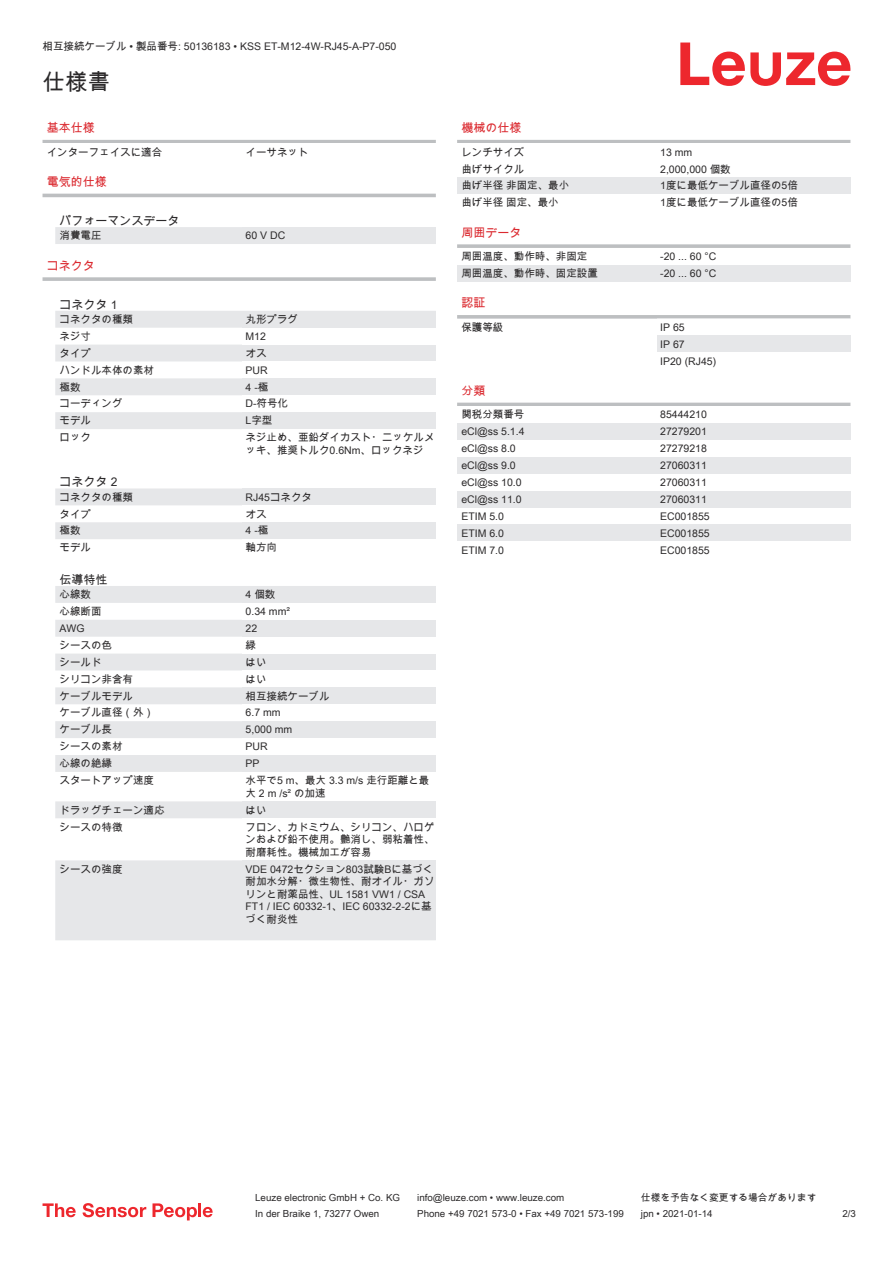
<style>
.page{position:relative;width:893px;height:1263px;background:#fff}
.page>*{position:absolute;margin:0;border:0;box-sizing:border-box;transform-origin:0 0}
.t1{font:22.5px "Arial Unicode MS";color:#2b292a}
.t2{font:12px "Arial Unicode MS";color:#db2a30}
.t3{font:12px "Arial Unicode MS";color:#2b292a}
.t4{font:10.5px/12.6px "Arial Unicode MS";color:#2b292a}
.t5{font:9.75px "Arial Unicode MS";color:#2b292a}
</style>
<div class="page">
<svg style="left:680px;top:43px;width:170px;height:43px"></svg>
<svg style="left:55px;top:227px;width:187px;height:713px"></svg>
<hr style="left:43px;top:140px;width:393px;height:3px;background:#bdbfc1">
<hr style="left:43px;top:194px;width:393px;height:3px;background:#bdbfc1">
<div style="left:242px;top:227px;width:194px;height:17px;background:#e6e7e9"></div>
<div style="left:43px;top:261px;width:393px;height:18px;background:#fff"></div>
<svg style="left:43px;top:277px;width:393px;height:4px;background:#c3c5c7"></svg>
<div style="left:242px;top:311px;width:194px;height:17px;background:#e6e7e9"></div>
<div style="left:242px;top:345px;width:194px;height:16px;background:#e6e7e9"></div>
<div style="left:242px;top:378px;width:194px;height:17px;background:#e6e7e9"></div>
<div style="left:242px;top:412px;width:194px;height:17px;background:#e6e7e9"></div>
<div style="left:242px;top:488px;width:194px;height:17px;background:#e6e7e9"></div>
<div style="left:242px;top:522px;width:194px;height:17px;background:#e6e7e9"></div>
<div style="left:242px;top:586px;width:194px;height:17px;background:#e6e7e9"></div>
<div style="left:242px;top:620px;width:194px;height:17px;background:#e6e7e9"></div>
<div style="left:242px;top:654px;width:194px;height:16px;background:#e6e7e9"></div>
<div style="left:242px;top:687px;width:194px;height:17px;background:#e6e7e9"></div>
<div style="left:242px;top:721px;width:194px;height:17px;background:#e6e7e9"></div>
<div style="left:242px;top:755px;width:194px;height:17px;background:#e6e7e9"></div>
<div style="left:242px;top:801px;width:194px;height:17px;background:#e6e7e9"></div>
<div style="left:242px;top:860px;width:194px;height:80px;background:#e6e7e9"></div>
<hr style="left:457px;top:140px;width:393px;height:3px;background:#bdbfc1">
<div style="left:457px;top:177px;width:200px;height:17px;background:#e6e7e9"></div>
<div style="left:657px;top:177px;width:193px;height:17px;background:#e6e7e9"></div>
<svg style="left:457px;top:244px;width:393px;height:4px;background:#c3c5c7"></svg>
<div style="left:457px;top:265px;width:200px;height:17px;background:#e6e7e9"></div>
<div style="left:657px;top:265px;width:193px;height:17px;background:#e6e7e9"></div>
<svg style="left:457px;top:315px;width:393px;height:4px;background:#c5c7c8"></svg>
<div style="left:657px;top:335px;width:193px;height:17px;background:#e6e7e9"></div>
<hr style="left:457px;top:403px;width:393px;height:3px;background:#bdbfc1">
<div style="left:457px;top:423px;width:200px;height:17px;background:#e6e7e9"></div>
<div style="left:657px;top:423px;width:193px;height:17px;background:#e6e7e9"></div>
<div style="left:457px;top:457px;width:200px;height:17px;background:#e6e7e9"></div>
<div style="left:657px;top:457px;width:193px;height:17px;background:#e6e7e9"></div>
<div style="left:457px;top:491px;width:200px;height:17px;background:#e6e7e9"></div>
<div style="left:657px;top:491px;width:193px;height:17px;background:#e6e7e9"></div>
<div style="left:457px;top:524px;width:200px;height:17px;background:#e6e7e9"></div>
<div style="left:657px;top:524px;width:193px;height:17px;background:#e6e7e9"></div>
<svg style="left:43px;top:1203px;width:33px;height:14px"></svg>
<svg style="left:83px;top:1203px;width:63px;height:14px"></svg>
<svg style="left:153px;top:1203px;width:44px;height:17px"></svg>
<hr style="left:198px;top:1203px;width:3px;height:14px;background:#ed272d">
<svg style="left:203px;top:1207px;width:10px;height:10px"></svg>
<p class="t4" style="left:43px;top:40px;width:355px">相互接続ケーブル • 製品番号: 50136183 • KSS ET-M12-4W-RJ45-A-P7-050</p>
<h1 class="t1" style="left:43px;top:66px;width:69px">仕様書</h1>
<p class="t2" style="left:47px;top:119px;width:49px">基本仕様</p>
<p class="t4" style="left:47px;top:145px;width:117px">インターフェイスに適合</p>
<p class="t4" style="left:246px;top:145px;width:64px">イーサネット</p>
<p class="t2" style="left:47px;top:173px;width:61px">電気的仕様</p>
<p class="t3" style="left:60px;top:212px;width:121px">パフォーマンスデータ</p>
<p class="t4" style="left:60px;top:229px;width:43px">消費電圧</p>
<p class="t4" style="left:246px;top:229px;width:41px">60 V DC</p>
<p class="t2" style="left:47px;top:257px;width:49px">コネクタ</p>
<p class="t3" style="left:60px;top:296px;width:60px">コネクタ 1</p>
<p class="t4" style="left:60px;top:313px;width:75px">コネクタの種類</p>
<p class="t4" style="left:246px;top:313px;width:54px">丸形プラグ</p>
<p class="t4" style="left:60px;top:330px;width:33px">ネジ寸</p>
<p class="t4" style="left:246px;top:330px;width:22px">M12</p>
<p class="t4" style="left:60px;top:347px;width:33px">タイプ</p>
<p class="t4" style="left:246px;top:347px;width:22px">オス</p>
<p class="t4" style="left:60px;top:363px;width:96px">ハンドル本体の素材</p>
<p class="t4" style="left:246px;top:363px;width:24px">PUR</p>
<p class="t4" style="left:60px;top:380px;width:22px">極数</p>
<p class="t4" style="left:246px;top:380px;width:24px">4 -極</p>
<p class="t4" style="left:60px;top:397px;width:64px">コーディング</p>
<p class="t4" style="left:246px;top:397px;width:44px">D-符号化</p>
<p class="t4" style="left:60px;top:414px;width:33px">モデル</p>
<p class="t4" style="left:246px;top:414px;width:28px">L字型</p>
<p class="t4" style="left:60px;top:431px;width:33px">ロック</p>
<p class="t4" style="left:246px;top:431px;width:190px">ネジ止め、亜鉛ダイカスト・ニッケルメッキ、推奨トルク0.6Nm、ロックネジ</p>
<p class="t3" style="left:60px;top:473px;width:60px">コネクタ 2</p>
<p class="t4" style="left:60px;top:490px;width:75px">コネクタの種類</p>
<p class="t4" style="left:246px;top:490px;width:68px">RJ45コネクタ</p>
<p class="t4" style="left:60px;top:507px;width:33px">タイプ</p>
<p class="t4" style="left:246px;top:507px;width:22px">オス</p>
<p class="t4" style="left:60px;top:524px;width:22px">極数</p>
<p class="t4" style="left:246px;top:524px;width:24px">4 -極</p>
<p class="t4" style="left:60px;top:541px;width:33px">モデル</p>
<p class="t4" style="left:246px;top:541px;width:33px">軸方向</p>
<p class="t3" style="left:60px;top:571px;width:49px">伝導特性</p>
<p class="t4" style="left:60px;top:588px;width:33px">心線数</p>
<p class="t4" style="left:246px;top:588px;width:31px">4 個数</p>
<p class="t4" style="left:60px;top:605px;width:43px">心線断面</p>
<p class="t4" style="left:246px;top:605px;width:46px">0.34 mm²</p>
<p class="t4" style="left:60px;top:622px;width:27px">AWG</p>
<p class="t4" style="left:246px;top:622px;width:13px">22</p>
<p class="t4" style="left:60px;top:639px;width:54px">シースの色</p>
<p class="t4" style="left:246px;top:639px;width:12px">緑</p>
<p class="t4" style="left:60px;top:655px;width:43px">シールド</p>
<p class="t4" style="left:246px;top:655px;width:22px">はい</p>
<p class="t4" style="left:60px;top:672px;width:75px">シリコン非含有</p>
<p class="t4" style="left:246px;top:672px;width:22px">はい</p>
<p class="t4" style="left:60px;top:689px;width:75px">ケーブルモデル</p>
<p class="t4" style="left:246px;top:689px;width:85px">相互接続ケーブル</p>
<p class="t4" style="left:60px;top:706px;width:96px">ケーブル直径（外）</p>
<p class="t4" style="left:246px;top:706px;width:37px">6.7 mm</p>
<p class="t4" style="left:60px;top:723px;width:54px">ケーブル長</p>
<p class="t4" style="left:246px;top:723px;width:48px">5,000 mm</p>
<p class="t4" style="left:60px;top:740px;width:64px">シースの素材</p>
<p class="t4" style="left:246px;top:740px;width:24px">PUR</p>
<p class="t4" style="left:60px;top:757px;width:54px">心線の絶縁</p>
<p class="t4" style="left:246px;top:757px;width:16px">PP</p>
<p class="t4" style="left:60px;top:774px;width:96px">スタートアップ速度</p>
<p class="t4" style="left:246px;top:774px;width:185px">水平で5 m、最大 3.3 m/s 走行距離と最大 2 m /s² の加速</p>
<p class="t4" style="left:60px;top:803px;width:106px">ドラッグチェーン適応</p>
<p class="t4" style="left:246px;top:803px;width:22px">はい</p>
<p class="t4" style="left:60px;top:820px;width:64px">シースの特徴</p>
<p class="t4" style="left:246px;top:820px;width:190px;text-align:justify">フロン、カドミウム、シリコン、ハロゲンおよび鉛不使用。艶消し、弱粘着性、耐磨耗性。機械加工が容易</p>
<p class="t4" style="left:60px;top:862px;width:64px">シースの強度</p>
<p class="t4" style="left:246px;top:862px;width:190px">VDE 0472セクション803試験Bに基づく耐加 水分解・微生物性、耐オイル・ガソリン と耐薬品性、UL 1581 VW1 / CSA<br>FT1 / IEC 60332-1、IEC 60332-2- 2に基づく耐炎性</p>
<p class="t2" style="left:461px;top:119px;width:61px">機械の仕様</p>
<p class="t4" style="left:461px;top:145px;width:64px">レンチサイズ</p>
<p class="t4" style="left:660px;top:145px;width:34px">13 mm</p>
<p class="t4" style="left:461px;top:162px;width:64px">曲げサイクル</p>
<p class="t4" style="left:660px;top:162px;width:72px">2,000,000 個数</p>
<p class="t4" style="left:461px;top:179px;width:109px">曲げ半径 非固定、最小</p>
<p class="t4" style="left:660px;top:179px;width:139px">1度に最低ケーブル直径の5倍</p>
<p class="t4" style="left:461px;top:196px;width:99px">曲げ半径 固定、最小</p>
<p class="t4" style="left:660px;top:196px;width:139px">1度に最低ケーブル直径の5倍</p>
<p class="t2" style="left:461px;top:224px;width:61px">周囲データ</p>
<p class="t4" style="left:461px;top:250px;width:127px">周囲温度、動作時、非固定</p>
<p class="t4" style="left:660px;top:250px;width:58px">-20 ... 60 °C</p>
<p class="t4" style="left:461px;top:267px;width:138px">周囲温度、動作時、固定設置</p>
<p class="t4" style="left:660px;top:267px;width:58px">-20 ... 60 °C</p>
<p class="t2" style="left:461px;top:294px;width:25px">認証</p>
<p class="t4" style="left:461px;top:321px;width:43px">保護等級</p>
<p class="t4" style="left:660px;top:318px;width:58px;line-height:17px">IP 65<br>IP 67<br>IP20 (RJ45)</p>
<p class="t2" style="left:461px;top:382px;width:25px">分類</p>
<p class="t4" style="left:461px;top:408px;width:64px">関税分類番号</p>
<p class="t4" style="left:660px;top:408px;width:48px">85444210</p>
<p class="t4" style="left:461px;top:425px;width:65px">eCl@ss 5.1.4</p>
<p class="t4" style="left:660px;top:425px;width:48px">27279201</p>
<p class="t4" style="left:461px;top:442px;width:56px">eCl@ss 8.0</p>
<p class="t4" style="left:660px;top:442px;width:48px">27279218</p>
<p class="t4" style="left:461px;top:459px;width:56px">eCl@ss 9.0</p>
<p class="t4" style="left:660px;top:459px;width:48px">27060311</p>
<p class="t4" style="left:461px;top:476px;width:62px">eCl@ss 10.0</p>
<p class="t4" style="left:660px;top:476px;width:48px">27060311</p>
<p class="t4" style="left:461px;top:493px;width:62px">eCl@ss 11.0</p>
<p class="t4" style="left:660px;top:493px;width:48px">27060311</p>
<p class="t4" style="left:461px;top:510px;width:44px">ETIM 5.0</p>
<p class="t4" style="left:660px;top:510px;width:51px">EC001855</p>
<p class="t4" style="left:461px;top:526px;width:44px">ETIM 6.0</p>
<p class="t4" style="left:660px;top:526px;width:51px">EC001855</p>
<p class="t4" style="left:461px;top:543px;width:44px">ETIM 7.0</p>
<p class="t4" style="left:660px;top:543px;width:51px">EC001855</p>
<p class="t5" style="left:255px;top:1191px;width:146px">Leuze electronic GmbH + Co. KG</p>
<p class="t5" style="left:417px;top:1191px;width:149px">info@leuze.com • www.leuze.com</p>
<p class="t5" style="left:641px;top:1191px;width:177px">仕様を予告なく変更する場合があります</p>
<p class="t5" style="left:255px;top:1206px;width:126px">In der Braike 1, 73277 Owen</p>
<p class="t5" style="left:417px;top:1206px;width:208px">Phone +49 7021 573-0 • Fax +49 7021 573-199</p>
<p class="t5" style="left:641px;top:1206px;width:73px">jpn • 2021-01-14</p>
<p class="t5" style="left:842px;top:1206px;width:15px">2 /3</p>
</div>
